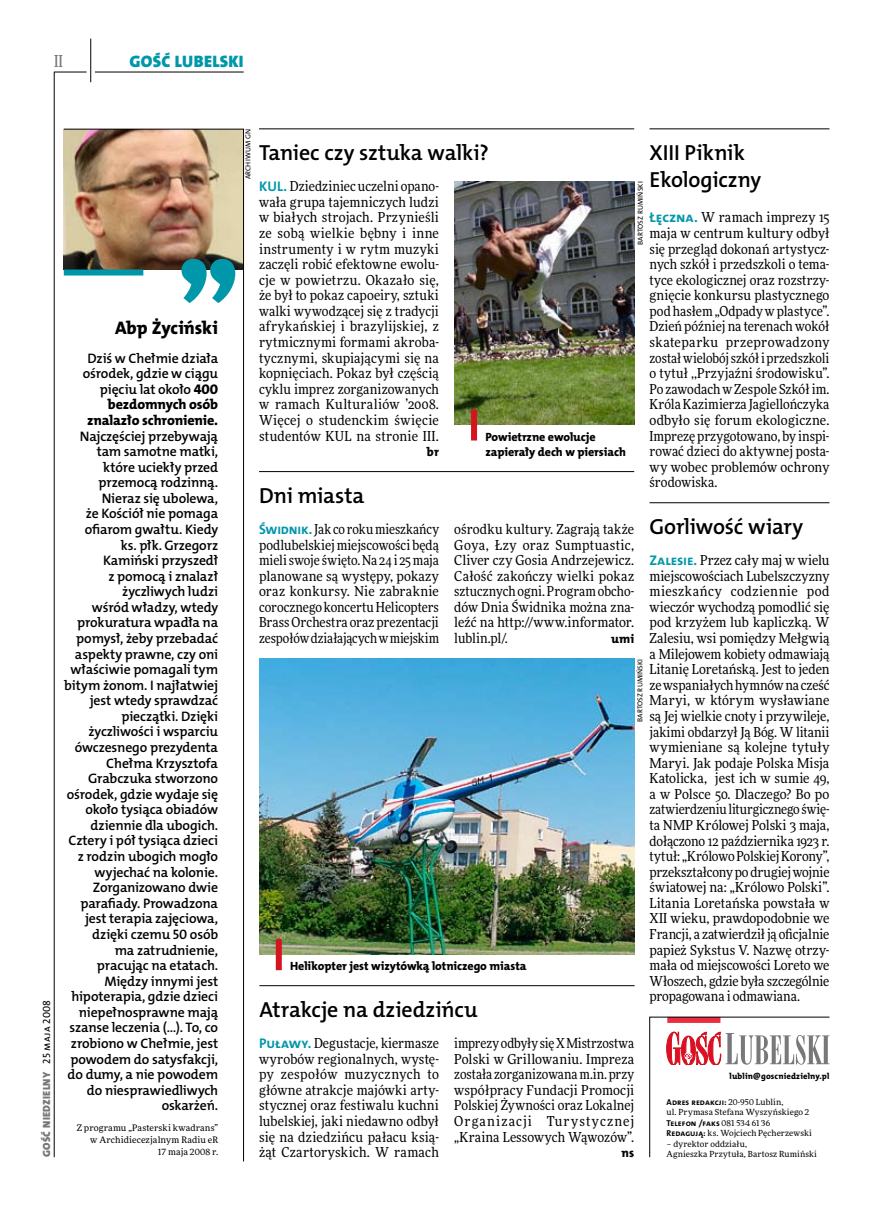
<style>
.page{position:relative;width:872px;height:1221px;background:#fff}
.page>*{position:absolute;margin:0;border:0;box-sizing:border-box;transform-origin:0 0}
.t1{font:21.9px/26.7px "The Mix HP6 Se Bld";letter-spacing:-.01em;color:#000}
.t2{font:18.3px "The Mix HP8 Ex Bld";letter-spacing:-.005em;color:#000}
.t3{font:16.65px "The Mix HP9 Blk";letter-spacing:.02em;color:#0097aa}
.t4{font:500 16.5px "Freeday Narrow";color:#787779;scale:.9 1}
.t5{font:14.1px/15.6px "The Mix HP8 Ex Bld";letter-spacing:-.005em;color:#000;text-align:right}
.t6{font:13.8px/15.6px "Freeday Narrow News";letter-spacing:.01em;color:#000;text-align:justify}
.t7{font:13.8px/15.6px "The Mix HP6 Se Bld";letter-spacing:-.01em;color:#000;text-align:right}
.t8{font:12.45px "The Mix HP8 Ex Bld";color:#000}
.t9{font:12px/15.6px "The Mix HP8 Ex Bld";letter-spacing:.01em;color:#000}
.t10{font:10.5px "The Mix HP9 Blk";letter-spacing:.025em;color:#787779}
.t11{font:9px/12px "Freeday News";letter-spacing:.015em;color:#000;text-align:right}
.t12{font:8.55px "The Mix HP7 Bld";letter-spacing:.005em;color:#000}
.t13{font:8.55px "The Mix HP8 Ex Bld";letter-spacing:.02em;color:#000}
.t14{font:8.4px/10.5px "Freeday News";letter-spacing:.015em;color:#000}
.t15{font:7.2px "The Mix HP5 Plain";letter-spacing:.005em;color:#000}
.s1{font-family:"The Mix HP5 Plain";color:#000}
.s2{font-family:"The Mix HP8 Ex Bld";font-size:14.1px}
.s3{font-family:"The Mix HP7 Bld";font-size:13.95px;color:#0097aa}
.s4{font-family:"Freeday News";font-size:8.4px}
.s5{font-family:"The Mix HP7 Bld";font-size:8.55px}
</style>
<div class="page">
<hr style="left:54px;top:72px;width:1px;height:1085px;background:#000">
<hr style="left:90px;top:39px;width:1px;height:43px;background:#000">
<hr style="left:54px;top:72px;width:33px;height:1px;background:#000">
<hr style="left:95px;top:72px;width:149px;height:1px;background:#000">
<svg style="left:649px;top:1016px;width:181px;height:141px"></svg>
<svg style="left:63px;top:129px;width:181px;height:1032px"></svg>
<svg style="left:181px;top:259px;width:54px;height:44px"></svg>
<hr style="left:259px;top:129px;width:375px;height:1px;background:#000">
<hr style="left:259px;top:471px;width:375px;height:1px;background:#000">
<img style="left:454px;top:181px;width:180px;height:244px">
<div style="left:471px;top:409px;width:6px;height:31px;background:#d4151f"></div>
<img style="left:259px;top:658px;width:375px;height:296px">
<div style="left:276px;top:939px;width:6px;height:31px;background:#d4151f"></div>
<hr style="left:649px;top:129px;width:180px;height:1px;background:#000">
<hr style="left:649px;top:502px;width:180px;height:1px;background:#000">
<hr style="left:259px;top:985px;width:375px;height:1px;background:#000">
<p class="t4" style="left:54px;top:50px;width:11px">II</p>
<p class="t3" style="left:129px;top:50px;width:116px">GOŚĆ LUBELSKI</p>
<p class="t10" style="left:40px;top:1156px;width:159px;rotate:-90deg">GOŚĆ NIEDZIELNY <span class="s1">25 maja 2008</span></p>
<h2 class="t2" style="left:115px;top:316px;width:104px">Abp Życiński</h2>
<p class="t7" style="left:83px;top:350px;width:137px">Dziś w Chełmie działa ośrodek, gdzie w ciągu pięciu lat około <span class="s2">400</span></p>
<p class="t5" style="left:87px;top:397px;width:133px">bezdomnych osób znalazło schronienie.</p>
<p class="t7" style="left:64px;top:428px;width:155px">Najczęściej przebywają tam samotne matki, które uciekły przed przemocą rodzinną.<br>Nieraz się ubolewa,<br>że Kościół nie pomaga ofiarom gwałtu. Kiedy<br>ks. płk. Grzegorz<br>Kamiński przyszedł<br>z pomocą i znalazł życzliwych ludzi<br>wśród władzy, wtedy prokuratura wpadła na pomysł, żeby przebadać aspekty prawne, czy oni właściwie pomagali tym bitym żonom. I najłatwiej jest wtedy sprawdzać pieczątki. Dzięki życzliwości i wsparciu ówczesnego prezydenta<br>Chełma Krzysztofa<br>Grabczuka stworzono ośrodek, gdzie wydaje się około tysiąca obiadów dziennie dla ubogich.<br>Cztery i pół tysiąca dzieci z rodzin ubogich mogło wyjechać na kolonie.<br>Zorganizowano dwie parafiady. Prowadzona jest terapia zajęciowa, dzięki czemu 50 osób<br>ma zatrudnienie, pracując na etatach.<br>Między innymi jest hipoterapia, gdzie dzieci niepełnosprawne mają szanse leczenia (…). To, co zrobiono w Chełmie, jest powodem do satysfakcji, do dumy, a nie powodem do niesprawiedliwych oskarżeń.</p>
<p class="t11" style="left:77px;top:1121px;width:143px">Z programu „Pasterski kwadrans” w Archidiecezjalnym Radiu eR<br>17 maja 2008 r.</p>
<p class="t15" style="left:243px;top:179px;width:51px;rotate:-90deg">archiwum gn</p>
<h1 class="t1" style="left:259px;top:139px;width:231px">Taniec czy sztuka walki?</h1>
<p class="t6" style="left:259px;top:178px;width:181px"><span class="s3">KUL.</span> Dziedziniec uczelni opano&shy;wała grupa tajemniczych ludzi w białych strojach. Przynieśli ze sobą wielkie bębny i inne instrumenty i w rytm muzyki zaczęli robić efektowne ewolu&shy;cje w powietrzu. Okazało się, że był to pokaz capoeiry, sztuki walki wywodzącej się z tradycji afrykańskiej i brazylijskiej, z rytmicznymi formami akroba&shy;tycznymi, skupiającymi się na kopnięciach. Pokaz był częścią cyklu imprez zorganizowanych w ramach Kulturaliów ’2008.<br>Więcej o studenckim święcie studentów KUL na stronie III.</p>
<p class="t8" style="left:427px;top:444px;width:14px">br</p>
<h1 class="t1" style="left:259px;top:482px;width:107px">Dni miasta</h1>
<p class="t9" style="left:485px;top:429px;width:142px">Powietrzne ewolucje zapierały dech w piersiach</p>
<h1 class="t1" style="left:649px;top:139px;width:113px">XIII Piknik<br>Ekologiczny</h1>
<p class="t6" style="left:649px;top:209px;width:181px"><span class="s3">Łęczna.</span> W ramach imprezy 15 maja w centrum kultury odbył się przegląd dokonań artystycz&shy;nych szkół i przedszkoli o tema&shy;tyce ekologicznej oraz rozstrzy&shy;gnięcie konkursu plastycznego pod hasłem „Odpady w plastyce”.<br>Dzień później na terenach wokół skateparku przeprowadzony został wielobój szkół i przedszkoli o tytuł ,,Przyjaźni środowisku”.<br>Po zawodach w Zespole Szkół im.<br>Króla Kazimierza Jagiellończyka odbyło się forum ekologiczne.<br>Imprezę przygotowano, by inspi&shy;rować dzieci do aktywnej posta&shy;wy wobec problemów ochrony środowiska.</p>
<p class="t15" style="left:636px;top:245px;width:65px;rotate:-90deg">Bartosz Rumiński</p>
<h1 class="t1" style="left:649px;top:513px;width:155px">Gorliwość wiary</h1>
<p class="t6" style="left:649px;top:552px;width:181px"><span class="s3">Zalesie.</span> Przez cały maj w wielu miejscowościach Lubelszczyzny mieszkańcy codziennie pod wieczór wychodzą pomodlić się pod krzyżem lub kapliczką. W Zalesiu, wsi pomiędzy Mełgwią a Milejowem kobiety odmawiają Litanię Loretańską. Jest to jeden ze wspaniałych hymnów na cześć Maryi, w którym wysławiane są Jej wielkie cnoty i przywileje, jakimi obdarzył Ją Bóg. W litanii wymieniane są kolejne tytuły Maryi. Jak podaje Polska Misja Katolicka, jest ich w sumie 49, a w Polsce 50. Dlaczego? Bo po zatwierdzeniu liturgicznego świę&shy;ta NMP Królowej Polski 3 maja, dołączono 12 października 1923 r. tytuł: „Królowo Polskiej Korony”, przekształcony po drugiej wojnie światowej na: „Królowo Polski”.<br>Litania Loretańska powstała w XII wieku, prawdopodobnie we Francji, a zatwierdził ją oficjalnie papież Sykstus V. Nazwę otrzy&shy;mała od miejscowości Loreto we Włoszech, gdzie była szczególnie propagowana i odmawiana.</p>
<p class="t6" style="left:259px;top:521px;width:181px"><span class="s3">Świdnik.</span> Jak co roku mieszkańcy podlubelskiej miejscowości będą mieli swoje święto. Na 24 i 25 maja planowane są występy, pokazy oraz konkursy. Nie zabraknie corocznego koncertu Helicopters Brass Orchestra oraz prezentacji zespołów działających w miejskim</p>
<p class="t6" style="left:454px;top:521px;width:181px">ośrodku kultury. Zagrają także Goya, Łzy oraz Sumptuastic, Cliver czy Gosia Andrzejewicz.<br>Całość zakończy wielki pokaz sztucznych ogni. Program obcho&shy;dów Dnia Świdnika można zna&shy;leźć na http://www.informator. lublin.pl/.</p>
<p class="t8" style="left:611px;top:630px;width:24px">umi</p>
<p class="t15" style="left:635px;top:722px;width:65px;rotate:-90deg">Bartosz Rumiński</p>
<p class="t9" style="left:290px;top:958px;width:238px">Helikopter jest wizytówką lotniczego miasta</p>
<h1 class="t1" style="left:259px;top:996px;width:220px">Atrakcje na dziedzińcu</h1>
<p class="t6" style="left:259px;top:1035px;width:181px"><span class="s3">Puławy.</span> Degustacje, kiermasze wyrobów regionalnych, wystę&shy;py zespołów muzycznych to główne atrakcje majówki arty&shy;stycznej oraz festiwalu kuchni lubelskiej, jaki niedawno odbył się na dziedzińcu pałacu ksią&shy;żąt Czartoryskich. W ramach</p>
<p class="t6" style="left:454px;top:1035px;width:181px">imprezy odbyły się X Mistrzostwa Polski w Grillowaniu. Impreza została zorganizowanam.in. przy współpracy Fundacji Promocji Polskiej Żywności oraz Lokalnej Organizacji Turystycznej „Kraina Lessowych Wąwozów”.</p>
<p class="t8" style="left:621px;top:1144px;width:14px">ns</p>
<p class="t13" style="left:729px;top:1070px;width:101px">lublin@goscniedzielny.pl</p>
<p class="t12" style="left:666px;top:1096px;width:118px">Adres redakcji: <span class="s4">20-950 Lublin,</span></p>
<p class="t14" style="left:666px;top:1106px;width:144px">ul. Prymasa Stefana Wyszyńskiego 2</p>
<p class="t12" style="left:666px;top:1117px;width:105px">Telefon /faks <span class="s4">081 534 61 36</span></p>
<p class="t14" style="left:666px;top:1127px;width:147px"><span class="s5">Redagują:</span> ks. Wojciech Pęcherzewski</p>
<p class="t14" style="left:666px;top:1138px;width:152px">– dyrektor oddziału,<br>Agnieszka Przytuła, Bartosz Rumiński</p>
</div>
